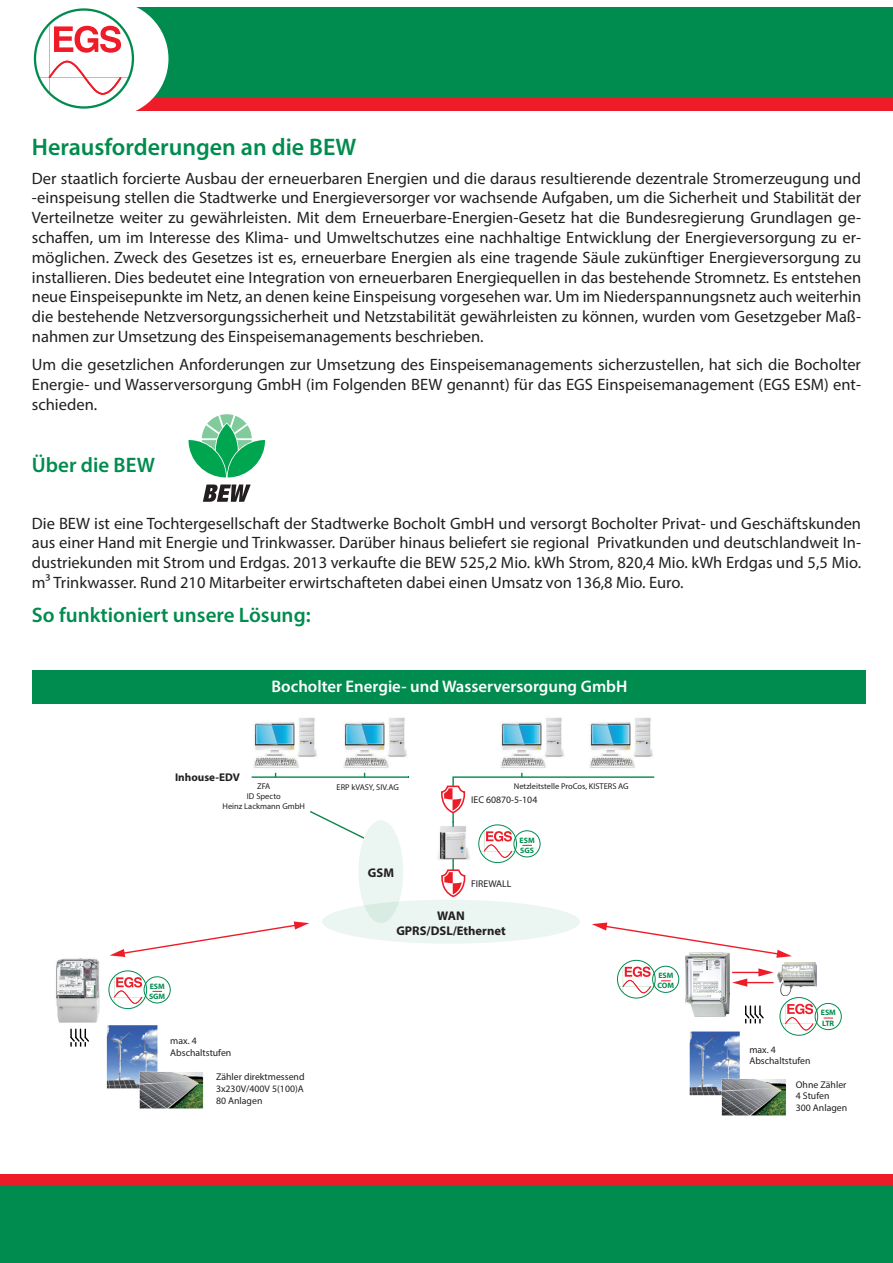
<style>
.page{position:relative;width:893px;height:1263px;background:#fff}
.page>*{position:absolute;margin:0;border:0;box-sizing:border-box;transform-origin:0 0}
.t1{font:600 24px "Myriad Pro";color:#008c4e}
.t2{font:600 21px "Myriad Pro";color:#008c4e}
.t3{font:600 16.8px "Myriad Pro";color:#fff}
.t4{font:16.5px/19.8px "Myriad Pro";color:#231f20;text-align:justify}
.t5{font:700 12.6px/15.1px "Myriad Pro";color:#231f20;text-align:center}
.t6{font:700 11.25px "Myriad Pro";color:#231f20}
.t7{font:9.75px/11.7px "Myriad Pro";color:#231f20}
.t8{font:8.4px/10.1px "Myriad Pro";color:#231f20;text-align:center}
.t9{font:700 7.8px/10.2px "Myriad Pro";color:#008c4e}
</style>
<div class="page">
<div style="left:137px;top:7px;width:756px;height:103px;background:#008c4e"></div>
<div style="left:128px;top:97px;width:765px;height:14px;background:#ee1c28"></div>
<div style="left:53px;top:1px;width:115px;height:116px;background:#fff;border-radius:50%"></div>
<div style="left:34px;top:8px;width:100px;height:101px;border:2px solid #008c4e;border-radius:50%"></div>
<svg style="left:40px;top:26px;width:88px;height:70px"></svg>
<div style="left:0;top:1184px;width:893px;height:79px;background:#008c4e"></div>
<div style="left:0;top:1174px;width:893px;height:10px;background:#ee1c28"></div>
<div style="left:32px;top:670px;width:833px;height:34px;background:#008c4e"></div>
<div style="left:358px;top:820px;width:45px;height:103px;background:#ebf5f1;border-radius:50%"></div>
<div style="left:322px;top:900px;width:258px;height:44px;background:#ebf5f1;border-radius:50%"></div>
<svg style="left:592px;top:922px;width:200px;height:36px"></svg>
<svg style="left:732px;top:968px;width:42px;height:19px"></svg>
<svg style="left:110px;top:921px;width:199px;height:36px"></svg>
<hr style="left:452px;top:813px;width:2px;height:57px;background:#008c4e">
<hr style="left:252px;top:776px;width:157px;height:2px;background:#008c4e">
<svg style="left:745px;top:1006px;width:19px;height:17px"></svg>
<svg style="left:70px;top:1029px;width:19px;height:17px"></svg>
<img style="left:689px;top:1009px;width:67px;height:87px">
<img style="left:712px;top:1075px;width:75px;height:41px">
<img style="left:106px;top:1002px;width:57px;height:87px">
<img style="left:129px;top:1068px;width:75px;height:41px">
<img style="left:253px;top:717px;width:64px;height:51px">
<img style="left:343px;top:717px;width:64px;height:51px">
<img style="left:500px;top:717px;width:64px;height:51px">
<img style="left:589px;top:717px;width:64px;height:51px">
<svg style="left:310px;top:811px;width:56px;height:28px"></svg>
<img style="left:685px;top:953px;width:45px;height:63px">
<img style="left:778px;top:963px;width:38px;height:33px">
<img style="left:56px;top:958px;width:44px;height:65px">
<img style="left:437px;top:826px;width:33px;height:34px">
<svg style="left:441px;top:773px;width:214px;height:42px"></svg>
<div style="left:108px;top:970px;width:39px;height:39px;border:1px solid #008c4e;border-radius:50%"></div>
<svg style="left:111px;top:977px;width:34px;height:27px"></svg>
<div style="left:144px;top:976px;width:27px;height:27px;border:1px solid #008c4e;border-radius:50%"></div>
<div style="left:478px;top:824px;width:39px;height:39px;border:1px solid #008c4e;border-radius:50%"></div>
<svg style="left:481px;top:831px;width:34px;height:27px"></svg>
<div style="left:514px;top:830px;width:26px;height:27px;border:1px solid #008c4e;border-radius:50%"></div>
<div style="left:617px;top:960px;width:39px;height:38px;border:1px solid #008c4e;border-radius:50%"></div>
<svg style="left:619px;top:966px;width:34px;height:27px"></svg>
<div style="left:652px;top:966px;width:27px;height:27px;border:1px solid #008c4e;border-radius:50%"></div>
<div style="left:779px;top:997px;width:39px;height:39px;border:1px solid #008c4e;border-radius:50%"></div>
<svg style="left:782px;top:1004px;width:34px;height:27px"></svg>
<div style="left:815px;top:1003px;width:27px;height:27px;border:1px solid #008c4e;border-radius:50%"></div>
<svg style="left:440px;top:859px;width:26px;height:39px"></svg>
<svg style="left:189px;top:414px;width:76px;height:63px"></svg>
<svg style="left:203px;top:484px;width:48px;height:18px"></svg>
<h1 class="t1" style="left:32px;top:132px;width:326px">Herausforderungen an die BEW</h1>
<p class="t4" style="left:32px;top:168px;width:831px">Der staatlich forcierte Ausbau der erneuerbaren Energien und die daraus resultierende dezentrale Stromerzeugung und -einspeisung stellen die Stadtwerke und Energieversorger vor wachsende Aufgaben, um die Sicherheit und Stabilität der Verteilnetze weiter zu gewährleisten. Mit dem Erneuerbare-Energien-Gesetz hat die Bundesregierung Grundlagen ge&shy;schaffen, um im Interesse des Klima- und Umweltschutzes eine nachhaltige Entwicklung der Energieversorgung zu er&shy;möglichen. Zweck des Gesetzes ist es, erneuerbare Energien als eine tragende Säule zukünftiger Energieversorgung zu installieren. Dies bedeutet eine Integration von erneuerbaren Energiequellen in das bestehende Stromnetz. Es entstehen neue Einspeisepunkte im Netz, an denen keine Einspeisung vorgesehen war. Um im Niederspannungsnetz auch weiterhin die bestehende Netzversorgungssicherheit und Netzstabilität gewährleisten zu können, wurden vom Gesetzgeber Maß&shy;nahmen zur Umsetzung des Einspeisemanagements beschrieben.</p>
<p class="t4" style="left:32px;top:355px;width:831px">Um die gesetzlichen Anforderungen zur Umsetzung des Einspeisemanagements sicherzustellen, hat sich die Bocholter Energie- und Wasserversorgung GmbH (im Folgenden BEW genannt) für das EGS Einspeisemanagement (EGS ESM) ent&shy;schieden.</p>
<p class="t2" style="left:32px;top:451px;width:125px">Über die BEW</p>
<p class="t4" style="left:32px;top:513px;width:831px">Die BEW ist eine Tochtergesellschaft der Stadtwerke Bocholt GmbH und versorgt Bocholter Privat- und Geschäftskunden aus einer Hand mit Energie und Trinkwasser. Darüber hinaus beliefert sie regional Privatkunden und deutschlandweit In&shy;dustriekunden mit Strom und Erdgas. 2013 verkaufte die BEW 525,2 Mio. kWh Strom, 820,4 Mio. kWh Erdgas und 5,5 Mio. m³ Trinkwasser. Rund 210 Mitarbeiter erwirtschafteten dabei einen Umsatz von 136,8 Mio. Euro.</p>
<p class="t2" style="left:32px;top:601px;width:280px">So funktioniert unsere Lösung:</p>
<p class="t3" style="left:272px;top:676px;width:357px">Bocholter Energie- und Wasserversorgung GmbH</p>
<p class="t6" style="left:175px;top:770px;width:66px">Inhouse-EDV</p>
<p class="t8" style="left:223px;top:781px;width:84px">ZFA<br>ID Specto<br>Heinz Lackmann GmbH</p>
<p class="t9" style="left:149px;top:981px;width:18px">ESM<br>SGM</p>
<p class="t8" style="left:337px;top:781px;width:64px">ERP kVASY, SIV.AG</p>
<p class="t8" style="left:514px;top:781px;width:116px">Netzleitstelle ProCos, KISTERS AG</p>
<p class="t7" style="left:471px;top:794px;width:68px">IEC 60870-5-104</p>
<p class="t5" style="left:368px;top:865px;width:28px">GSM</p>
<p class="t9" style="left:520px;top:835px;width:17px">ESM<br>SGS</p>
<p class="t7" style="left:471px;top:877px;width:42px">FIREWALL</p>
<p class="t5" style="left:396px;top:907px;width:111px">WAN<br>GPRS/DSL/Ethernet</p>
<p class="t9" style="left:657px;top:970px;width:18px">ESM<br>COM</p>
<p class="t9" style="left:821px;top:1007px;width:17px">ESM<br>LTR</p>
<p class="t7" style="left:170px;top:1035px;width:63px">max. 4<br>Abschaltstufen</p>
<p class="t7" style="left:216px;top:1071px;width:90px;text-align:justify">Zähler direktmessend 3x230V/400V 5(100)A 80 Anlagen</p>
<p class="t7" style="left:796px;top:1078px;width:53px">Ohne Zähler<br>4 Stufen<br>300 Anlagen</p>
<p class="t7" style="left:749px;top:1043px;width:63px">max. 4<br>Abschaltstufen</p>
</div>
